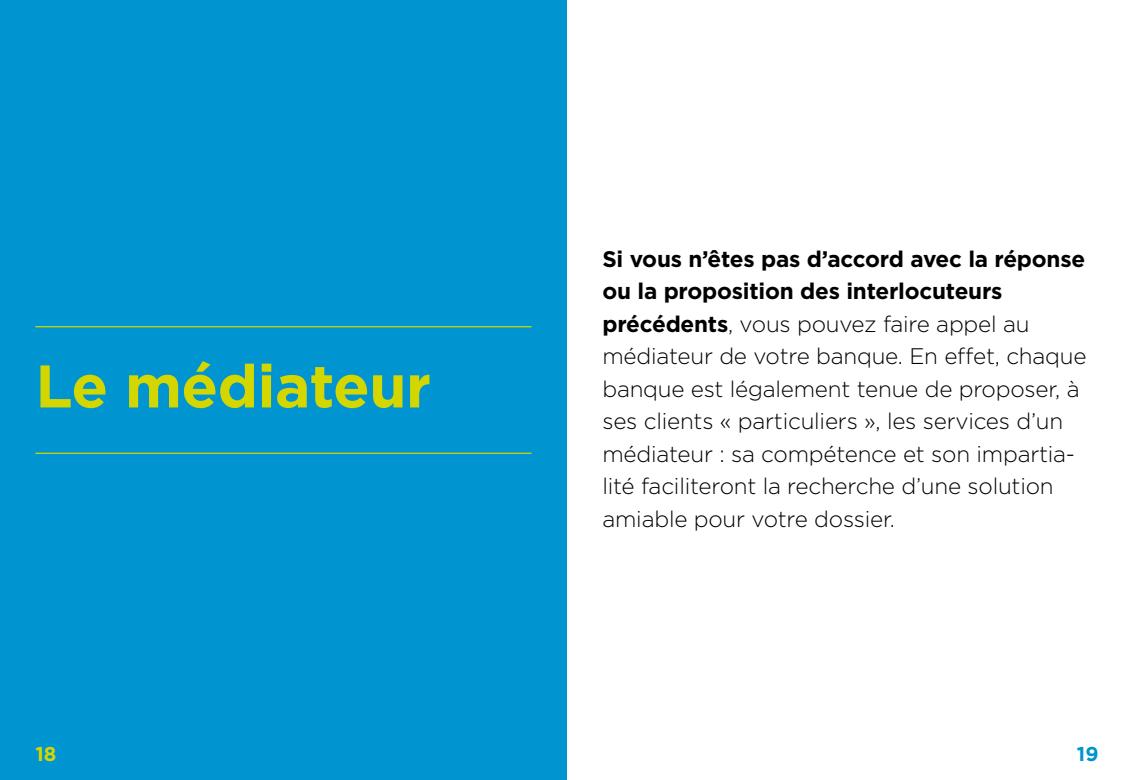
<style>
.page{position:relative;width:1134px;height:780px;background:#fff}
.page>*{position:absolute;margin:0;border:0;box-sizing:border-box;transform-origin:0 0}
.t1{font:700 60px "Gotham";color:#d4d600}
.t2{font:300 22.5px/32.5px "Gotham";letter-spacing:-.01em;color:#000}
.t3{font:700 20px "Gotham";color:#d4d600}
.t4{font:700 20px "Gotham";color:#0094d0}
.s1{font-weight:700}
</style>
<div class="page">
<div style="left:0;top:0;width:567px;height:780px;background:#0094d0"></div>
<hr style="left:35px;top:452px;width:496px;height:2px;background:#d4d600">
<hr style="left:35px;top:326px;width:496px;height:1px;background:#d4d600">
<h1 class="t1" style="left:35px;top:346px;width:397px">Le médiateur</h1>
<p class="t2" style="left:602px;top:242px;width:486px"><span class="s1">Si vous n’êtes pas d’accord avec la réponse ou la proposition des interlocuteurs précédents</span>, vous pouvez faire appel au médiateur de votre banque. En effet, chaque banque est légalement tenue de proposer, à ses clients « particuliers », les services d’un médiateur : sa compétence et son impartia&shy;lité faciliteront la recherche d’une solution amiable pour votre dossier.</p>
<p class="t3" style="left:35px;top:740px;width:22px">18</p>
<p class="t4" style="left:1077px;top:740px;width:23px">19</p>
</div>
